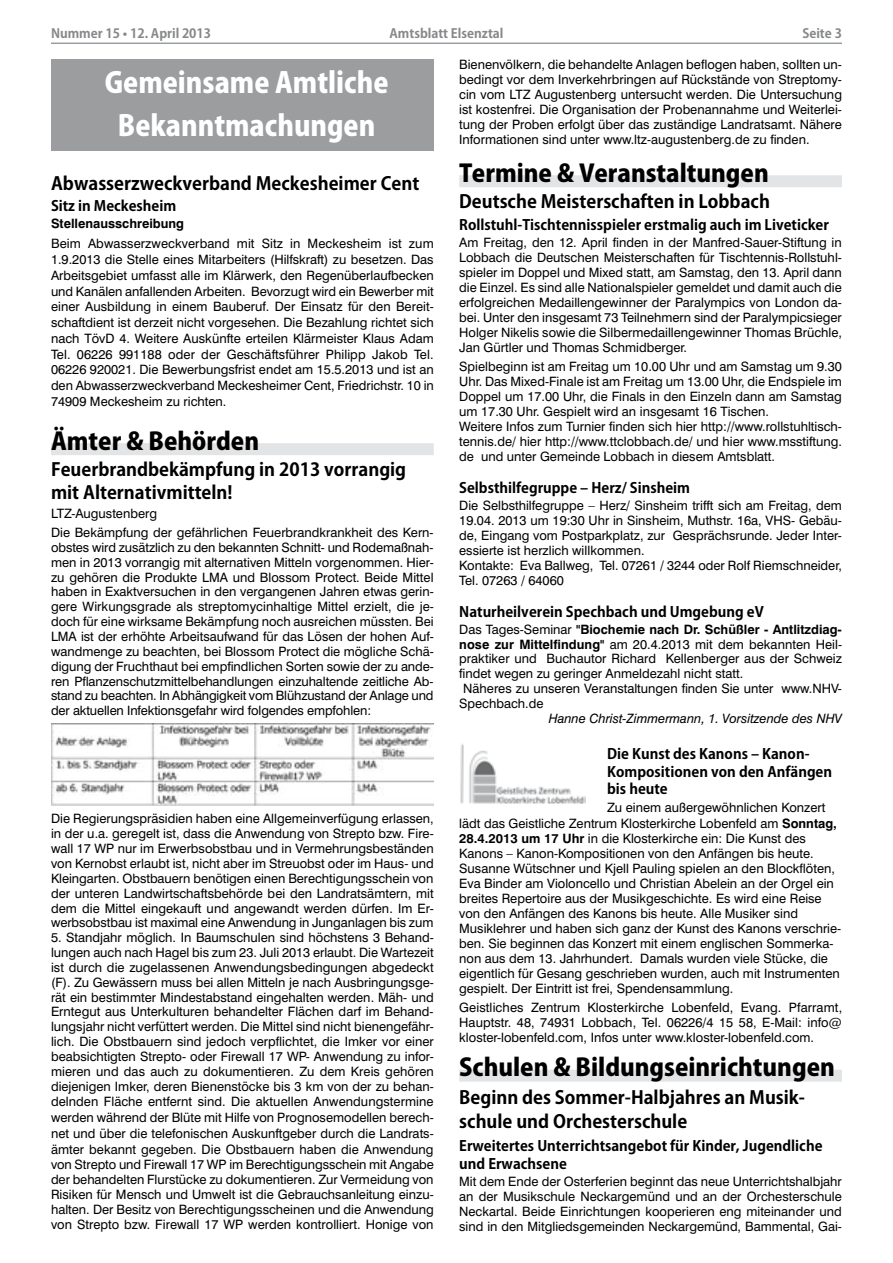
<style>
.page{position:relative;width:893px;height:1263px;background:#fff}
.page>*{position:absolute;margin:0;border:0;box-sizing:border-box;transform-origin:0 0}
.t1{font:800 28.35px/42.9px "Koz Go Pro";color:#fff;text-align:center;scale:.95 1}
.t2{font:800 24px "Koz Go Pro";color:#000}
.t3{font:700 18px/22.5px "Koz Go Pro";color:#000}
.t4{font:700 14.25px/17.2px "Koz Go Pro";color:#000}
.t5{font:12.9px/15px "Swiss 721 BT";color:#000;text-align:justify}
.t6{font:700 12.9px "Swiss 721 BT";color:#000}
.t7{font:italic 12.9px "Swiss 721 BT";color:#000}
.t8{font:700 12.75px "Koz Go Pro";color:#87888a}
.s1{font-weight:400}
.s2{font-weight:700}
</style>
<div class="page">
<hr style="left:51px;top:43px;width:791px;height:1px;background:#9c9d9f">
<div style="left:51px;top:60px;width:383px;height:91px;background:#9c9d9f"></div>
<div style="left:51px;top:443px;width:383px;height:12px;background:#e3e4e5"></div>
<div style="left:459px;top:175px;width:383px;height:12px;background:#e3e4e5"></div>
<div style="left:459px;top:1070px;width:383px;height:12px;background:#e3e4e5"></div>
<img style="left:51px;top:724px;width:383px;height:82px">
<img style="left:460px;top:744px;width:125px;height:60px">
<p class="t8" style="left:51px;top:25px;width:162px">Nummer 15 • 12. April 2013</p>
<p class="t8" style="left:389px;top:25px;width:116px">Amtsblatt Elsenztal</p>
<p class="t8" style="left:802px;top:25px;width:41px">Seite 3</p>
<h1 class="t1" style="left:105px;top:63px;width:300px">Gemeinsame Amtliche<br>Bekanntmachungen</h1>
<h3 class="t3" style="left:51px;top:173px;width:370px">Abwasserzweckverband Meckesheimer Cent</h3>
<p class="t4" style="left:51px;top:198px;width:127px">Sitz in Meckesheim</p>
<p class="t6" style="left:51px;top:216px;width:135px">Stellenausschreibung</p>
<p class="t5" style="left:51px;top:236px;width:384px;line-height:15.8px">Beim Abwasserzweckverband mit Sitz in Meckesheim ist zum 1.9.2013 die Stelle eines Mitarbeiters (Hilfskraft) zu besetzen. Das Arbeitsgebiet umfasst alle im Klärwerk, den Regenüberlaufbecken und Kanälen anfallenden Arbeiten. Bevorzugt wird ein Bewerber mit einer Ausbildung in einem Bauberuf. Der Einsatz für den Bereit&shy;schaftdient ist derzeit nicht vorgesehen. Die Bezahlung richtet sich nach TövD 4. Weitere Auskünfte erteilen Klärmeister Klaus Adam Tel. 06226 991188 oder der Geschäftsführer Philipp Jakob Tel.<br>06226 920021. Die Bewerbungsfrist endet am 15.5.2013 und ist an den Abwasserzweckverband Meckesheimer Cent, Friedrichstr. 10 in 74909 Meckesheim zu richten.</p>
<h2 class="t2" style="left:51px;top:425px;width:210px">Ämter &amp; Behörden</h2>
<h3 class="t3" style="left:51px;top:460px;width:357px">Feuerbrandbekämpfung in 2013 vorrangig mit Alternativmitteln!</h3>
<p class="t5" style="left:51px;top:504px;width:384px;line-height:19px">LTZ-Augustenberg<br>Die Bekämpfung der gefährlichen Feuerbrandkrankheit des Kern-</p>
<p class="t5" style="left:51px;top:540px;width:384px">obstes wird zusätzlich zu den bekannten Schnitt- und Rodemaßnah&shy;men in 2013 vorrangig mit alternativen Mitteln vorgenommen. Hier&shy;zu gehören die Produkte LMA und Blossom Protect. Beide Mittel haben in Exaktversuchen in den vergangenen Jahren etwas gerin&shy;gere Wirkungsgrade als streptomycinhaltige Mittel erzielt, die je&shy;doch für eine wirksame Bekämpfung noch ausreichen müssten. Bei LMA ist der erhöhte Arbeitsaufwand für das Lösen der hohen Auf&shy;wandmenge zu beachten, bei Blossom Protect die mögliche Schä&shy;digung der Fruchthaut bei empfindlichen Sorten sowie der zu ande&shy;ren Pflanzenschutzmittelbehandlungen einzuhaltende zeitliche Ab&shy;stand zu beachten. In Abhängigkeit vom Blühzustand der Anlage und der aktuellen Infektionsgefahr wird folgendes empfohlen:</p>
<p class="t5" style="left:459px;top:57px;width:384px">Bienenvölkern, die behandelte Anlagen beflogen haben, sollten un&shy;bedingt vor dem Inverkehrbringen auf Rückstände von Streptomy&shy;cin vom LTZ Augustenberg untersucht werden. Die Untersuchung ist kostenfrei. Die Organisation der Probenannahme und Weiterlei&shy;tung der Proben erfolgt über das zuständige Landratsamt. Nähere Informationen sind unter www.ltz-augustenberg.de zu finden.</p>
<h2 class="t2" style="left:459px;top:157px;width:311px">Termine &amp; Veranstaltungen</h2>
<h3 class="t3" style="left:459px;top:192px;width:312px">Deutsche Meisterschaften in Lobbach</h3>
<p class="t4" style="left:459px;top:217px;width:371px">Rollstuhl-Tischtennisspieler erstmalig auch im Liveticker</p>
<p class="t5" style="left:459px;top:235px;width:384px">Am Freitag, den 12. April finden in der Manfred-Sauer-Stiftung in Lobbach die Deutschen Meisterschaften für Tischtennis-Rollstuhl&shy;spieler im Doppel und Mixed statt, am Samstag, den 13. April dann die Einzel. Es sind alle Nationalspieler gemeldet und damit auch die erfolgreichen Medaillengewinner der Paralympics von London da&shy;bei. Unter den insgesamt 73 Teilnehmern sind der Paralympicsieger Holger Nikelis sowie die Silbermedaillengewinner Thomas Brüchle, Jan Gürtler und Thomas Schmidberger.</p>
<p class="t5" style="left:459px;top:359px;width:384px;text-align:left">Spielbeginn ist am Freitag um 10.00 Uhr und am Samstag um 9.30<br>Uhr. Das Mixed-Finale ist am Freitag um 13.00 Uhr, die Endspiele im Doppel um 17.00 Uhr, die Finals in den Einzeln dann am Samstag um 17.30 Uhr. Gespielt wird an insgesamt 16 Tischen.<br>Weitere Infos zum Turnier finden sich hier http://www.rollstuhltisch&shy;tennis.de/ hier http://www.ttclobbach.de/ und hier www.msstiftung. de und unter Gemeinde Lobbach in diesem Amtsblatt.</p>
<p class="t4" style="left:459px;top:480px;width:232px">Selbsthilfegruppe – Herz/ Sinsheim</p>
<p class="t5" style="left:459px;top:498px;width:384px;text-align:left">Die Selbsthilfegruppe – Herz/ Sinsheim trifft sich am Freitag, dem 19.04. 2013 um 19:30 Uhr in Sinsheim, Muthstr. 16a, VHS- Gebäu&shy;de, Eingang vom Postparkplatz, zur Gesprächsrunde. Jeder Inter&shy;essierte ist herzlich willkommen.<br>Kontakte: Eva Ballweg, Tel. 07261 / 3244 oder Rolf Riemschneider, Tel. 07263 / 64060</p>
<p class="t4" style="left:459px;top:604px;width:306px">Naturheilverein Spechbach und Umgebung eV</p>
<p class="t6" style="left:459px;top:621px;width:384px"><span class="s1">Das Tages-Seminar</span> "Biochemie nach Dr. Schüßler - Antlitzdiag-</p>
<p class="t5" style="left:459px;top:636px;width:384px"><span class="s2">nose zur Mittelfindung"</span> am 20.4.2013 mit dem bekannten Heil-</p>
<p class="t5" style="left:459px;top:651px;width:384px">praktiker und Buchautor Richard Kellenberger aus der Schweiz</p>
<p class="t5" style="left:459px;top:666px;width:285px">findet wegen zu geringer Anmeldezahl nicht statt.</p>
<p class="t5" style="left:463px;top:681px;width:380px">Näheres zu unseren Veranstaltungen finden Sie unter www.NHV-</p>
<p class="t5" style="left:459px;top:696px;width:86px">Spechbach.de</p>
<p class="t7" style="left:549px;top:710px;width:295px">Hanne Christ-Zimmermann, 1. Vorsitzende des NHV</p>
<p class="t4" style="left:607px;top:746px;width:226px">Die Kunst des Kanons – Kanon-<br>Kompositionen von den Anfängen bis heute</p>
<p class="t5" style="left:459px;top:800px;width:383px;text-align:left;text-indent:148px">Zu einem außergewöhnlichen Konzert lädt das Geistliche Zentrum Klosterkirche Lobenfeld am <span class="s2">Sonntag, 28.4.2013 um 17 Uhr</span> in die Klosterkirche ein: Die Kunst des Kanons – Kanon-Kompositionen von den Anfängen bis heute.<br>Susanne Wütschner und Kjell Pauling spielen an den Blockflöten, Eva Binder am Violoncello und Christian Abelein an der Orgel ein breites Repertoire aus der Musikgeschichte. Es wird eine Reise von den Anfängen des Kanons bis heute. Alle Musiker sind Musiklehrer und haben sich ganz der Kunst des Kanons verschrie&shy;ben. Sie beginnen das Konzert mit einem englischen Sommerka&shy;non aus dem 13. Jahrhundert. Damals wurden viele Stücke, die eigentlich für Gesang geschrieben wurden, auch mit Instrumenten gespielt. Der Eintritt ist frei, Spendensammlung.</p>
<p class="t5" style="left:459px;top:1000px;width:384px">Geistliches Zentrum Klosterkirche Lobenfeld, Evang. Pfarramt, Hauptstr. 48, 74931 Lobbach, Tel. 06226/4 15 58, E-Mail: info@ kloster-lobenfeld.com, Infos unter www.kloster-lobenfeld.com.</p>
<h2 class="t2" style="left:459px;top:1051px;width:377px">Schulen &amp; Bildungseinrichtungen</h2>
<h3 class="t3" style="left:459px;top:1087px;width:347px;line-height:24px">Beginn des Sommer-Halbjahres an Musik&shy;schule und Orchesterschule</h3>
<p class="t4" style="left:459px;top:1137px;width:365px;line-height:18px">Erweitertes Unterrichtsangebot für Kinder, Jugendliche und Erwachsene</p>
<p class="t5" style="left:459px;top:1173px;width:384px">Mit dem Ende der Osterferien beginnt das neue Unterrichtshalbjahr an der Musikschule Neckargemünd und an der Orchesterschule Neckartal. Beide Einrichtungen kooperieren eng miteinander und sind in den Mitgliedsgemeinden Neckargemünd, Bammental, Gai-</p>
<p class="t5" style="left:51px;top:811px;width:384px">Die Regierungspräsidien haben eine Allgemeinverfügung erlassen, in der u.a. geregelt ist, dass die Anwendung von Strepto bzw. Fire&shy;wall 17 WP nur im Erwerbsobstbau und in Vermehrungsbeständen von Kernobst erlaubt ist, nicht aber im Streuobst oder im Haus- und Kleingarten. Obstbauern benötigen einen Berechtigungsschein von der unteren Landwirtschaftsbehörde bei den Landratsämtern, mit dem die Mittel eingekauft und angewandt werden dürfen. Im Er&shy;werbsobstbau ist maximal eine Anwendung in Junganlagen bis zum</p>
<p class="t5" style="left:51px;top:930px;width:384px">5. Standjahr möglich. In Baumschulen sind höchstens 3 Behand&shy;lungen auch nach Hagel bis zum 23. Juli 2013 erlaubt. Die Wartezeit ist durch die zugelassenen Anwendungsbedingungen abgedeckt (F). Zu Gewässern muss bei allen Mitteln je nach Ausbringungsge&shy;rät ein bestimmter Mindestabstand eingehalten werden. Mäh- und Erntegut aus Unterkulturen behandelter Flächen darf im Behand&shy;lungsjahr nicht verfüttert werden. Die Mittel sind nicht bienengefähr&shy;lich. Die Obstbauern sind jedoch verpflichtet, die Imker vor einer beabsichtigten Strepto- oder Firewall 17 WP- Anwendung zu infor&shy;mieren und das auch zu dokumentieren. Zu dem Kreis gehören diejenigen Imker, deren Bienenstöcke bis 3 km von der zu behan&shy;delnden Fläche entfernt sind. Die aktuellen Anwendungstermine werden während der Blüte mit Hilfe von Prognosemodellen berech&shy;net und über die telefonischen Auskunftgeber durch die Landrats&shy;ämter bekannt gegeben. Die Obstbauern haben die Anwendung von Strepto und Firewall 17 WP im Berechtigungsschein mit Angabe der behandelten Flurstücke zu dokumentieren. Zur Vermeidung von Risiken für Mensch und Umwelt ist die Gebrauchsanleitung einzu&shy;halten. Der Besitz von Berechtigungsscheinen und die Anwendung von Strepto bzw. Firewall 17 WP werden kontrolliert. Honige von</p>
</div>
